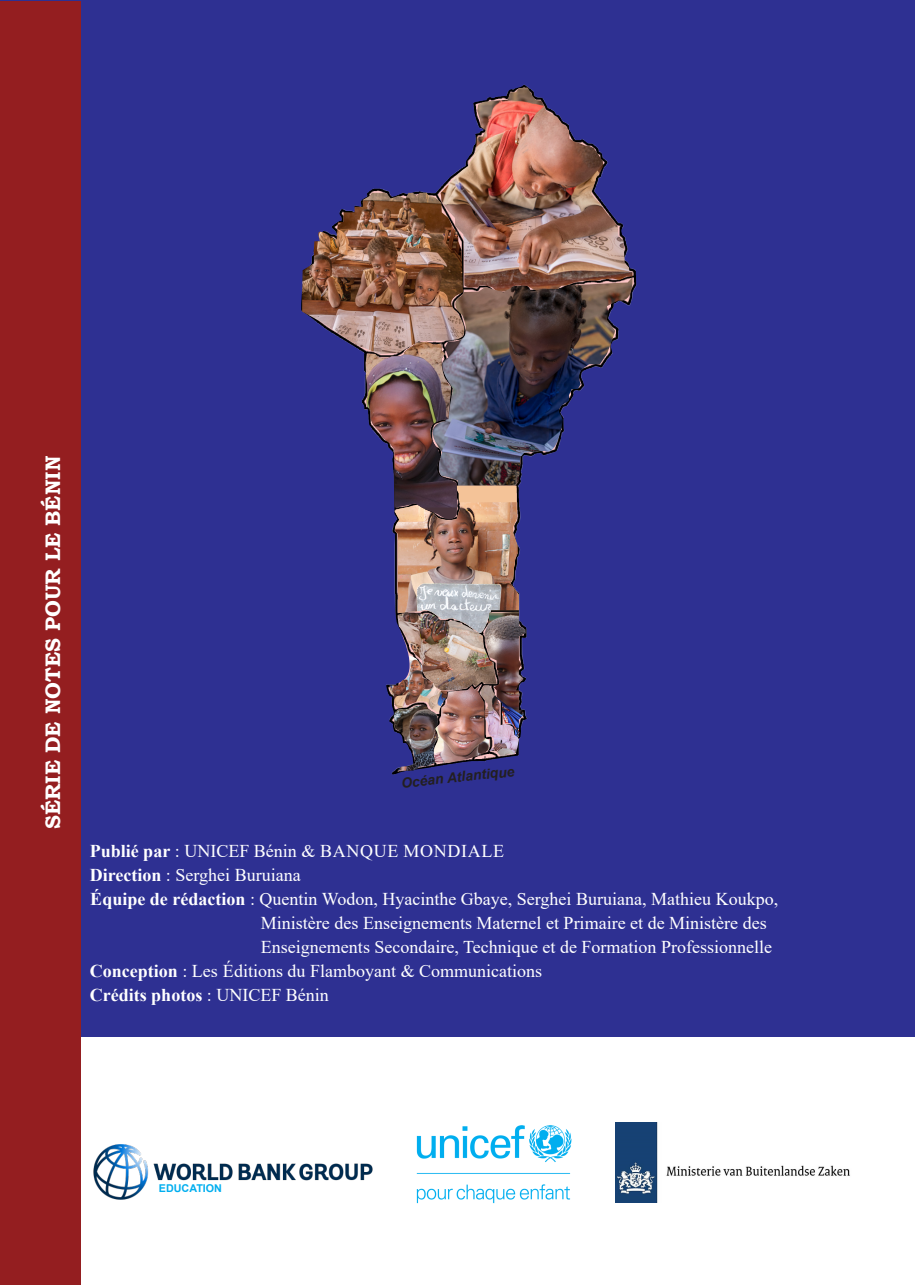
<style>
.page{position:relative;width:915px;height:1285px;background:#fff}
.page>*{position:absolute;margin:0;border:0;box-sizing:border-box;transform-origin:0 0}
.t1{font:700 21px "Bookman Old Style";color:#fff}
.t2{font:18px "Times New Roman";color:#fff}
.t3{font:18px "Times New Roman";letter-spacing:.035em;color:#fff}
.t4{font:700 18px "Times New Roman";color:#fff}
.t5{font:italic 700 13.95px "Arial";color:#231f20}
.t6{font:700 10.8px "Arial";color:#00aeef}
.s1{font-weight:700}
.s2{font-weight:400}
</style>
<div class="page">
<div style="left:0;top:1px;width:914px;height:1035px;background:#2e3092"></div>
<div style="left:0;top:1px;width:81px;height:1282px;background:#941e20"></div>
<img style="left:615px;top:1122px;width:235px;height:79px">
<img style="left:93px;top:1144px;width:279px;height:54px">
<div style="left:159px;top:1184px;width:85px;height:10px;background:#fff"></div>
<img style="left:416px;top:1125px;width:156px;height:79px">
<img style="left:302px;top:193px;width:138px;height:161px">
<img style="left:440px;top:87px;width:192px;height:190px">
<img style="left:431px;top:277px;width:202px;height:208px">
<img style="left:392px;top:342px;width:126px;height:283px">
<img style="left:365px;top:342px;width:92px;height:165px">
<img style="left:398px;top:612px;width:86px;height:73px">
<img style="left:484px;top:611px;width:41px;height:126px">
<img style="left:489px;top:685px;width:29px;height:70px">
<img style="left:438px;top:685px;width:51px;height:77px">
<img style="left:393px;top:712px;width:45px;height:58px">
<img style="left:389px;top:655px;width:58px;height:57px">
<svg style="left:456px;top:761px;width:33px;height:2px"></svg>
<p class="t1" style="left:38px;top:829px;width:374px;rotate:-90deg">SÉRIE DE NOTES POUR LE BÉNIN</p>
<p class="t5" style="left:400px;top:773px;width:115px;rotate:-6deg">Océan Atlantique</p>
<p class="t3" style="left:90px;top:838px;width:415px"><span class="s1">Publié par</span> : UNICEF Bénin &amp; BANQUE MONDIALE</p>
<p class="t2" style="left:90px;top:862px;width:212px"><span class="s1">Direction</span> : Serghei Buruiana</p>
<p class="t2" style="left:90px;top:886px;width:689px"><span class="s1">Équipe de rédaction</span> : Quentin Wodon, Hyacinthe Gbaye, Serghei Buruiana, Mathieu Koukpo,</p>
<p class="t2" style="left:261px;top:910px;width:507px">Ministère des Enseignements Maternel et Primaire et de Ministère des</p>
<p class="t2" style="left:261px;top:934px;width:512px">Enseignements Secondaire, Technique et de Formation Professionnelle</p>
<p class="t2" style="left:90px;top:958px;width:454px"><span class="s1">Conception</span> : Les Éditions du Flamboyant &amp; Communications</p>
<p class="t4" style="left:90px;top:981px;width:241px">Crédits photos <span class="s2">: UNICEF Bénin</span></p>
<p class="t6" style="left:159px;top:1180px;width:65px">EDUCATION</p>
</div>
